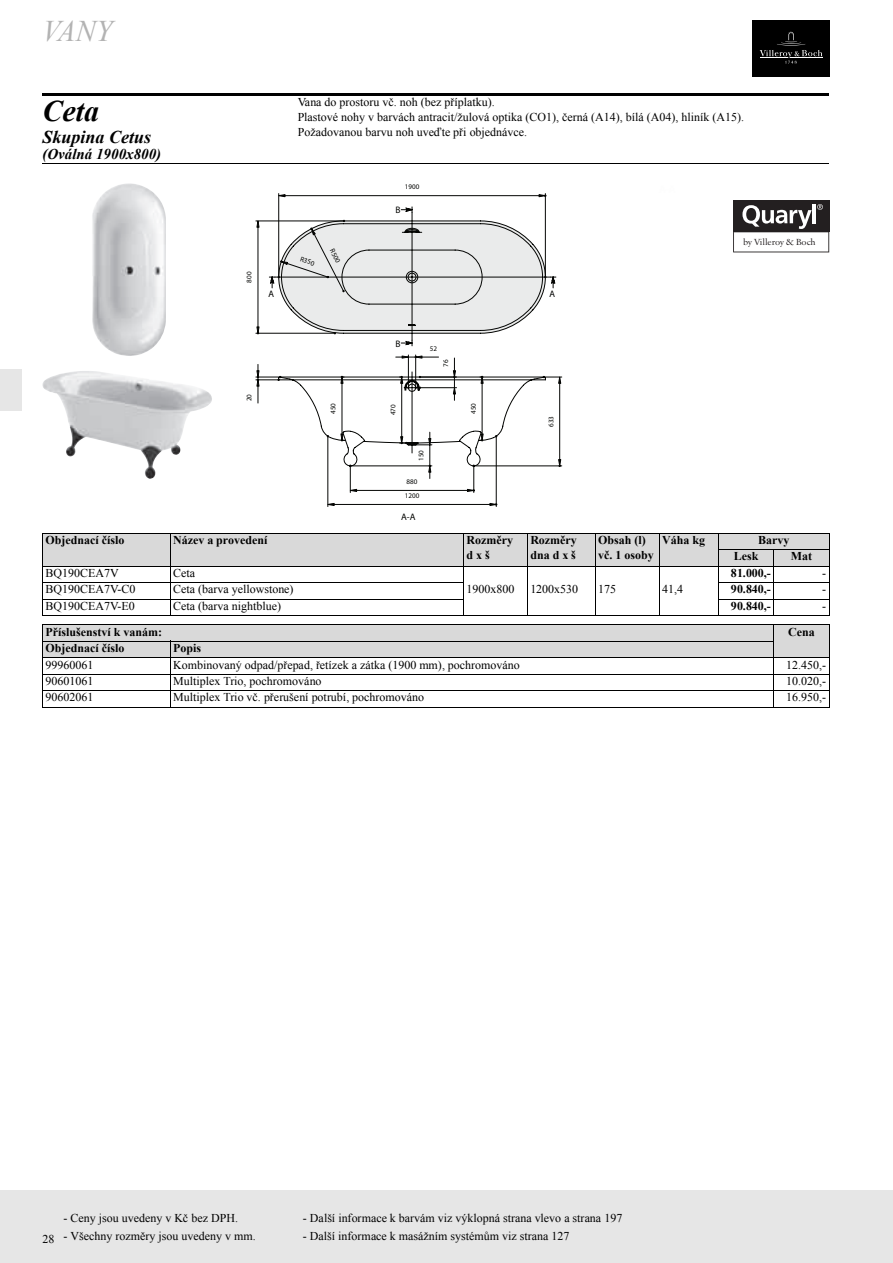
<style>
.page{position:relative;width:893px;height:1263px;background:#fff}
.page>*{position:absolute;margin:0;border:0;box-sizing:border-box;transform-origin:0 0}
.t1{font:italic 30px "Times New Roman";color:#b3b3b3}
.t2{font:italic 700 30px "Times New Roman";color:#000}
.t3{font:italic 700 18px "Times New Roman";color:#000}
.t4{font:italic 700 15px "Times New Roman";color:#000}
.t5{font:12px/15px "Times New Roman";color:#000}
.t6{font:700 12px/15px "Times New Roman";color:#000}
.t7{font:9.45px "Sabon";letter-spacing:-.01em;color:#231f20;scale:1.04 1}
.t8{font:9.45px "Myriad";color:#040503}
.t9{font:7.05px "Myriad";color:#040503}
</style>
<div class="page">
<div style="left:752px;top:20px;width:78px;height:56px;background:#000"></div>
<hr style="left:790px;top:58px;width:33px;height:1px;background:#fff">
<svg style="left:760px;top:32px;width:62px;height:32px"></svg>
<div style="left:0;top:1190px;width:893px;height:73px;background:#e6e6e6"></div>
<div style="left:0;top:369px;width:21px;height:42px;background:#e6e6e6"></div>
<hr style="left:42px;top:93px;width:787px;height:3px;background:#000">
<hr style="left:42px;top:164px;width:787px;height:1px;background:#000">
<img style="left:43px;top:371px;width:169px;height:108px">
<img style="left:92px;top:183px;width:74px;height:173px">
<svg style="left:278px;top:193px;width:268px;height:313px"></svg>
<svg style="left:278px;top:194px;width:269px;height:13px"></svg>
<div style="left:733px;top:200px;width:96px;height:32px;background:#231f20"></div>
<svg style="left:733px;top:204px;width:96px;height:48px"></svg>
<hr style="left:812px;top:204px;width:4px;height:19px;background:#fff">
<div style="left:42px;top:533px;width:128px;height:33px;background:#d9d9d9"></div>
<div style="left:170px;top:533px;width:293px;height:33px;background:#d9d9d9"></div>
<div style="left:463px;top:533px;width:64px;height:33px;background:#d9d9d9"></div>
<div style="left:527px;top:533px;width:68px;height:33px;background:#d9d9d9"></div>
<div style="left:595px;top:533px;width:64px;height:33px;background:#d9d9d9"></div>
<div style="left:659px;top:533px;width:60px;height:33px;background:#d9d9d9"></div>
<div style="left:719px;top:533px;width:110px;height:16px;background:#d9d9d9"></div>
<div style="left:719px;top:549px;width:55px;height:17px;background:#d9d9d9"></div>
<div style="left:774px;top:549px;width:55px;height:17px;background:#d9d9d9"></div>
<hr style="left:42px;top:533px;width:1px;height:82px;background:#000">
<hr style="left:170px;top:533px;width:1px;height:83px;background:#000">
<hr style="left:463px;top:533px;width:1px;height:83px;background:#000">
<hr style="left:527px;top:533px;width:1px;height:83px;background:#000">
<hr style="left:595px;top:533px;width:1px;height:83px;background:#000">
<hr style="left:659px;top:533px;width:1px;height:83px;background:#000">
<hr style="left:718px;top:533px;width:1px;height:83px;background:#000">
<hr style="left:774px;top:549px;width:1px;height:67px;background:#000">
<hr style="left:829px;top:533px;width:1px;height:82px;background:#000">
<hr style="left:42px;top:533px;width:787px;height:1px;background:#000">
<hr style="left:718px;top:549px;width:111px;height:1px;background:#000">
<hr style="left:42px;top:566px;width:787px;height:1px;background:#000">
<hr style="left:42px;top:582px;width:422px;height:1px;background:#000">
<hr style="left:718px;top:582px;width:111px;height:1px;background:#000">
<hr style="left:42px;top:599px;width:422px;height:1px;background:#000">
<hr style="left:718px;top:599px;width:111px;height:1px;background:#000">
<hr style="left:42px;top:615px;width:787px;height:1px;background:#000">
<div style="left:42px;top:624px;width:732px;height:17px;background:#d9d9d9"></div>
<div style="left:774px;top:624px;width:55px;height:33px;background:#d9d9d9"></div>
<div style="left:42px;top:641px;width:128px;height:16px;background:#d9d9d9"></div>
<div style="left:170px;top:641px;width:604px;height:16px;background:#d9d9d9"></div>
<hr style="left:42px;top:625px;width:1px;height:82px;background:#000">
<hr style="left:170px;top:641px;width:1px;height:66px;background:#000">
<hr style="left:774px;top:624px;width:1px;height:83px;background:#000">
<hr style="left:829px;top:625px;width:1px;height:82px;background:#000">
<hr style="left:42px;top:624px;width:787px;height:1px;background:#000">
<hr style="left:42px;top:641px;width:732px;height:1px;background:#000">
<hr style="left:42px;top:657px;width:787px;height:1px;background:#000">
<hr style="left:42px;top:674px;width:787px;height:1px;background:#000">
<hr style="left:42px;top:690px;width:787px;height:1px;background:#000">
<hr style="left:42px;top:707px;width:787px;height:1px;background:#000">
<svg style="left:255px;top:207px;width:307px;height:286px"></svg>
<h1 class="t1" style="left:42px;top:14px;width:72px">VANY</h1>
<h1 class="t2" style="left:42px;top:94px;width:58px">Ceta</h1>
<h2 class="t3" style="left:42px;top:127px;width:110px">Skupina Cetus</h2>
<p class="t4" style="left:42px;top:146px;width:120px">(Oválná 1900x800)</p>
<p class="t9" style="left:247px;top:282px;width:12px;rotate:-90deg">800</p>
<p class="t9" style="left:247px;top:401px;width:9px;rotate:-90deg">20</p>
<p class="t5" style="left:298px;top:94px;width:448px">Vana do prostoru vč. noh (bez příplatku).<br>Plastové nohy v barvách antracit/žulová optika (CO1), černá (A14), bílá (A04), hliník (A15).<br>Požadovanou barvu noh uveďte při objednávce.</p>
<p class="t9" style="left:405px;top:184px;width:16px">1900</p>
<p class="t9" style="left:301px;top:256px;width:16px;rotate:18deg">R350</p>
<p class="t9" style="left:334px;top:248px;width:16px;rotate:63deg">R500</p>
<p class="t8" style="left:395px;top:206px;width:7px">B</p>
<p class="t8" style="left:395px;top:340px;width:7px">B</p>
<p class="t9" style="left:430px;top:346px;width:9px">52</p>
<p class="t9" style="left:443px;top:367px;width:9px;rotate:-90deg">76</p>
<p class="t9" style="left:331px;top:414px;width:12px;rotate:-90deg">450</p>
<p class="t9" style="left:471px;top:414px;width:12px;rotate:-90deg">450</p>
<p class="t9" style="left:418px;top:461px;width:12px;rotate:-90deg">150</p>
<p class="t9" style="left:407px;top:479px;width:12px">880</p>
<p class="t9" style="left:390px;top:415px;width:12px;rotate:-90deg">470</p>
<p class="t9" style="left:405px;top:493px;width:16px">1200</p>
<p class="t8" style="left:401px;top:513px;width:16px">A-A</p>
<p class="t9" style="left:548px;top:427px;width:12px;rotate:-90deg">633</p>
<p class="t7" style="left:743px;top:236px;width:71px">by Villeroy &amp; Boch</p>
<p class="t6" style="left:45px;top:532px;width:80px">Objednací číslo</p>
<p class="t6" style="left:173px;top:532px;width:96px">Název a provedení</p>
<p class="t6" style="left:466px;top:532px;width:48px">Rozměry d x š</p>
<p class="t6" style="left:530px;top:532px;width:48px">Rozměry dna d x š</p>
<p class="t6" style="left:598px;top:532px;width:57px">Obsah (l) vč. 1 osoby</p>
<p class="t6" style="left:662px;top:532px;width:44px">Váha kg</p>
<p class="t6" style="left:734px;top:532px;width:57px;line-height:16.5px;text-indent:24px">Barvy<br>Lesk</p>
<p class="t6" style="left:791px;top:549px;width:23px">Mat</p>
<p class="t5" style="left:45px;top:565px;width:75px">BQ190CEA7V</p>
<p class="t5" style="left:173px;top:565px;width:23px">Ceta</p>
<p class="t6" style="left:731px;top:565px;width:41px">81.000,-</p>
<p class="t5" style="left:822px;top:565px;width:5px">-</p>
<p class="t5" style="left:45px;top:582px;width:92px">BQ190CEA7V-C0</p>
<p class="t5" style="left:173px;top:582px;width:122px">Ceta (barva yellowstone)</p>
<p class="t6" style="left:731px;top:582px;width:41px">90.840,-</p>
<p class="t5" style="left:822px;top:582px;width:5px">-</p>
<p class="t5" style="left:45px;top:598px;width:91px">BQ190CEA7V-E0</p>
<p class="t5" style="left:173px;top:598px;width:109px">Ceta (barva nightblue)</p>
<p class="t6" style="left:731px;top:598px;width:41px">90.840,-</p>
<p class="t5" style="left:822px;top:598px;width:5px">-</p>
<p class="t6" style="left:45px;top:624px;width:118px">Příslušenství k vanám:</p>
<p class="t6" style="left:788px;top:624px;width:28px">Cena</p>
<p class="t6" style="left:45px;top:640px;width:80px">Objednací číslo</p>
<p class="t6" style="left:173px;top:640px;width:29px">Popis</p>
<p class="t5" style="left:45px;top:657px;width:49px">99960061</p>
<p class="t5" style="left:173px;top:657px;width:348px">Kombinovaný odpad/přepad, řetízek a zátka (1900 mm), pochromováno</p>
<p class="t5" style="left:786px;top:657px;width:41px">12.450,-</p>
<p class="t5" style="left:45px;top:673px;width:49px">90601061</p>
<p class="t5" style="left:173px;top:673px;width:150px">Multiplex Trio, pochromováno</p>
<p class="t5" style="left:786px;top:673px;width:41px">10.020,-</p>
<p class="t5" style="left:45px;top:690px;width:49px">90602061</p>
<p class="t5" style="left:173px;top:690px;width:253px">Multiplex Trio vč. přerušení potrubí, pochromováno</p>
<p class="t5" style="left:786px;top:690px;width:41px">16.950,-</p>
<p class="t5" style="left:466px;top:582px;width:49px">1900x800</p>
<p class="t5" style="left:530px;top:582px;width:49px">1200x530</p>
<p class="t5" style="left:598px;top:582px;width:19px">175</p>
<p class="t5" style="left:662px;top:582px;width:23px">41,4</p>
<p class="t5" style="left:42px;top:1232px;width:14px">28</p>
<p class="t5" style="left:63px;top:1210px;width:176px">- Ceny jsou uvedeny v Kč bez DPH.</p>
<p class="t5" style="left:303px;top:1210px;width:321px">- Další informace k barvám viz výklopná strana vlevo a strana 197</p>
<p class="t5" style="left:63px;top:1228px;width:194px">- Všechny rozměry jsou uvedeny v mm.</p>
<p class="t5" style="left:303px;top:1228px;width:268px">- Další informace k masážním systémům viz strana 127</p>
</div>
